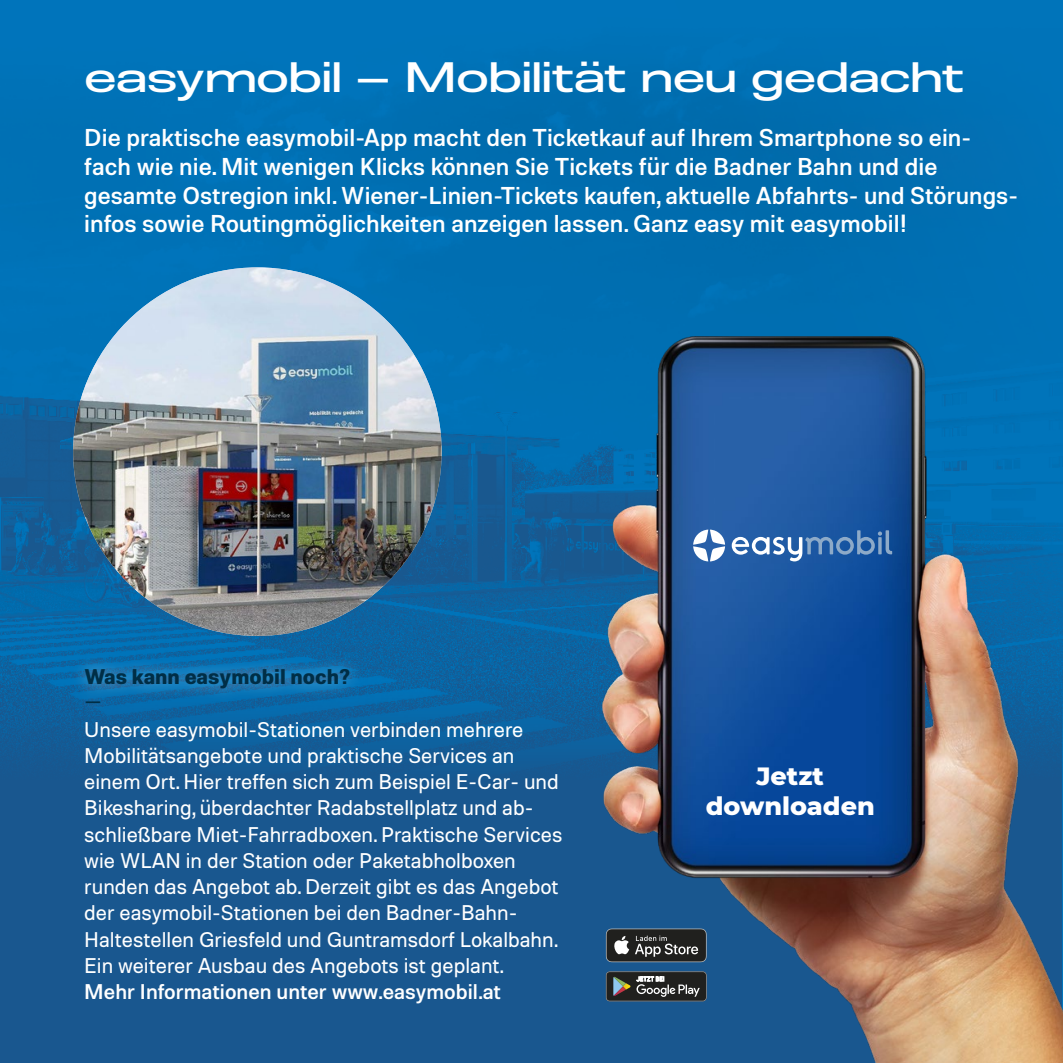
<style>
.page{position:relative;width:1063px;height:1063px;background:#19578f}
.page>*{position:absolute;margin:0;border:0;box-sizing:border-box;transform-origin:0 0}
.t1{font:500 expanded 42.5px "Molde";letter-spacing:-.005em;color:#fff}
.t2{font:800 25.5px/30.2px "Montserrat";color:#fff;text-align:center}
.t3{font:500 24.5px/28.8px "Molde";color:#fff}
.t4{font:21.25px/26.2px "Molde";color:#fff}
.t5{font:500 21.25px "Molde";color:#fff}
.t6{font:700 21.25px "Molde";color:#002e46}
.t7{font:21.25px "Molde";color:#002e46}
</style>
<div class="page">
<hr style="left:1062px;top:0;width:1px;height:1063px;background:#0074ba">
<img style="left:1px;top:0;width:1062px;height:758px">
<img style="left:592px;top:315px;width:470px;height:748px">
<svg style="left:693px;top:530px;width:32px;height:31px"></svg>
<svg style="left:732px;top:530px;width:160px;height:31px;background:#4978b3"></svg>
<img style="left:73px;top:267px;width:369px;height:369px;border-radius:184px">
<div style="left:70px;top:654px;width:294px;height:65px;background:#fff;opacity:.4"></div>
<svg style="left:606px;top:929px;width:101px;height:33px;background:#444544"></svg>
<svg style="left:606px;top:971px;width:101px;height:30px;background:#474846"></svg>
<h1 class="t1" style="left:84px;top:50px;width:882px">easymobil — Mobilität neu gedacht</h1>
<p class="t3" style="left:84px;top:122px;width:935px">Die praktische easymobil-App macht den Ticketkauf auf Ihrem Smartphone so ein&shy;fach wie nie. Mit wenigen Klicks können Sie Tickets für die Badner Bahn und die gesamte Ostregion inkl. Wiener-Linien-Tickets kaufen, aktuelle Abfahrts- und Störungs&shy;infos sowie Routingmöglichkeiten anzeigen lassen. Ganz easy mit easymobil!</p>
<p class="t6" style="left:84px;top:663px;width:268px">Was kann easymobil noch?</p>
<p class="t7" style="left:84px;top:687px;width:19px">—</p>
<p class="t4" style="left:84px;top:715px;width:480px">Unsere easymobil-Stationen verbinden mehrere Mobilitätsangebote und praktische Services an einem Ort. Hier treffen sich zum Beispiel E-Car- und Bikesharing, überdachter Radabstellplatz und ab&shy;schließbare Miet-Fahrradboxen. Praktische Services wie WLAN in der Station oder Paketabholboxen runden das Angebot ab. Derzeit gibt es das Angebot der easymobil-Stationen bei den Badner-Bahn-Haltestellen Griesfeld und Guntramsdorf Lokalbahn.<br>Ein weiterer Ausbau des Angebots ist geplant.</p>
<p class="t5" style="left:84px;top:978px;width:418px">Mehr Informationen unter www.easymobil.at</p>
<p class="t2" style="left:706px;top:759px;width:171px">Jetzt downloaden</p>
</div>
